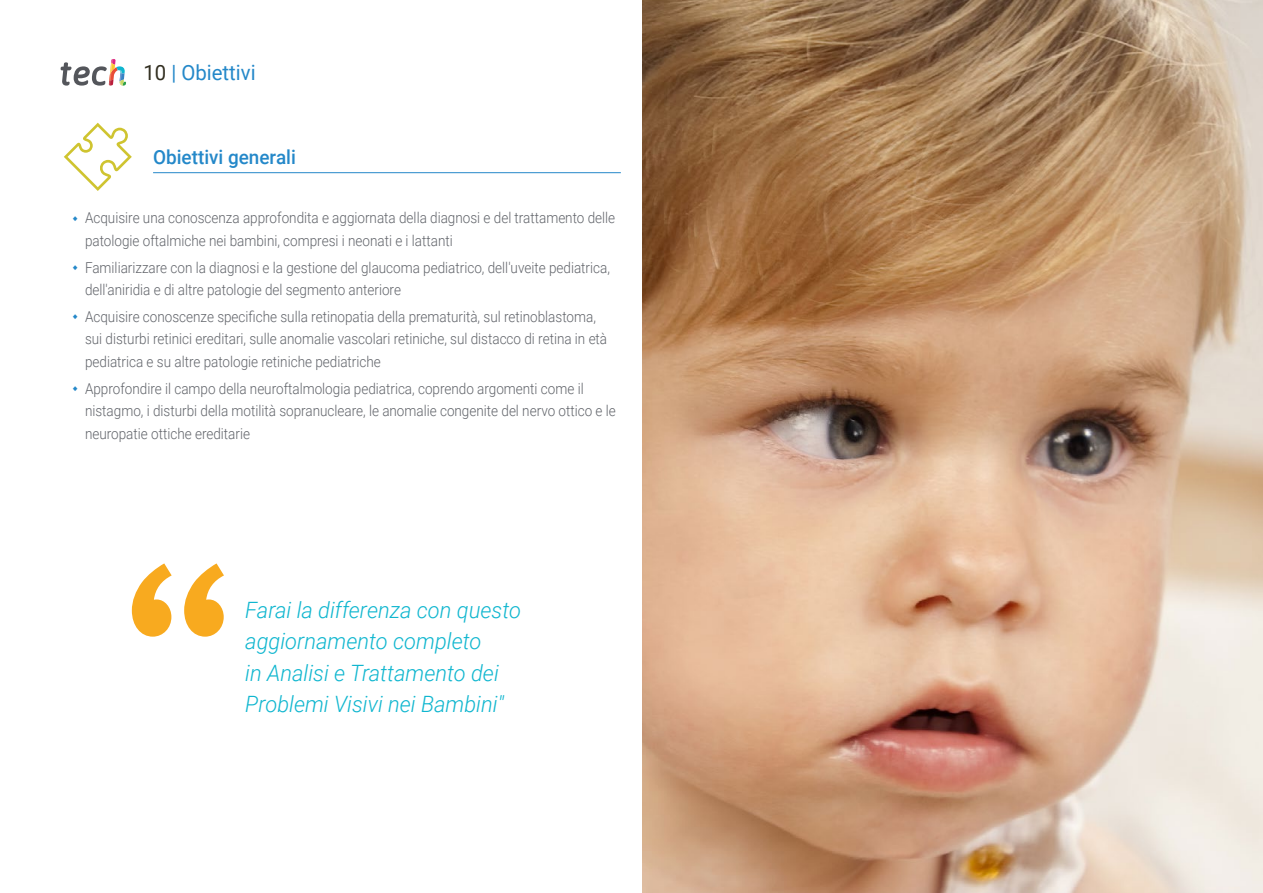
<style>
.page{position:relative;width:1263px;height:893px;background:#fff}
.page>*{position:absolute;margin:0;border:0;box-sizing:border-box;transform-origin:0 0}
.t1{font:italic 300 22.5px/31.5px "Roboto";color:#0fb6cf}
.t2{font:21px "Roboto";color:#2488c9}
.t3{font:500 19.5px "Roboto";color:#2488c9}
.t4{font:300 15px/22.5px "Roboto";color:#61646a;scale:.9 1}
.s1{color:#312e20}
</style>
<div class="page">
<hr style="left:153px;top:172px;width:468px;height:1px;background:#2488c9">
<svg style="left:64px;top:123px;width:68px;height:68px"></svg>
<img style="left:642px;top:0;width:621px;height:893px">
<svg style="left:132px;top:563px;width:92px;height:74px"></svg>
<svg style="left:61px;top:59px;width:65px;height:27px"></svg>
<h2 class="t2" style="left:144px;top:57px;width:114px"><span class="s1">10</span> | Obiettivi</h2>
<h3 class="t3" style="left:153px;top:144px;width:144px">Obiettivi generali</h3>
<p class="t4" style="left:85px;top:206px;width:591px">Acquisire una conoscenza approfondita e aggiornata della diagnosi e del trattamento delle patologie oftalmiche nei bambini, compresi i neonati e i lattanti</p>
<p class="t4" style="left:85px;top:255px;width:585px">Familiarizzare con la diagnosi e la gestione del glaucoma pediatrico, dell'uveite pediatrica, dell'aniridia e di altre patologie del segmento anteriore</p>
<p class="t4" style="left:85px;top:305px;width:582px">Acquisire conoscenze specifiche sulla retinopatia della prematurità, sul retinoblastoma, sui disturbi retinici ereditari, sulle anomalie vascolari retiniche, sul distacco di retina in età pediatrica e su altre patologie retiniche pediatriche</p>
<p class="t4" style="left:85px;top:376px;width:591px">Approfondire il campo della neuroftalmologia pediatrica, coprendo argomenti come il nistagmo, i disturbi della motilità sopranucleare, le anomalie congenite del nervo ottico e le neuropatie ottiche ereditarie</p>
<h1 class="t1" style="left:245px;top:593px;width:277px">Farai la differenza con questo aggiornamento completo<br>in Analisi e Trattamento dei<br>Problemi Visivi nei Bambini"</h1>
</div>
